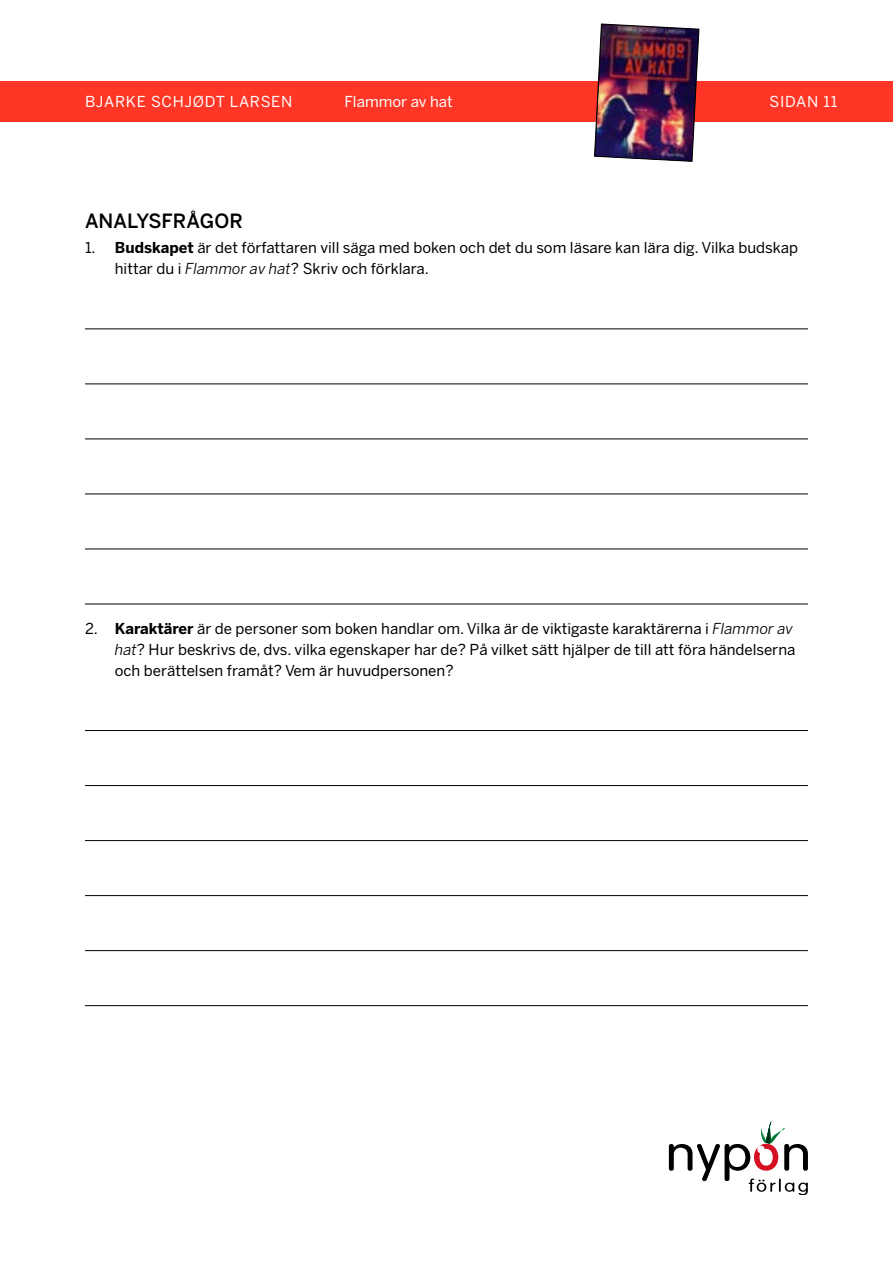
<style>
.page{position:relative;width:893px;height:1263px;background:#fff}
.page>*{position:absolute;margin:0;border:0;box-sizing:border-box;transform-origin:0 0}
.t1{font:500 19.5px "Benton Sans";color:#000}
.t2{font:15px/21px "Benton Sans";color:#000}
.t3{font:15px "Benton Sans";letter-spacing:.045em;color:#fff}
.t4{font:15px "Benton Sans";color:#fff}
.s1{font-weight:700}
.s2{font-style:italic}
</style>
<div class="page">
<div style="left:0;top:81px;width:893px;height:40px;background:#ff3625"></div>
<svg style="left:669px;top:1121px;width:139px;height:74px"></svg>
<img style="left:594px;top:23px;width:105px;height:139px">
<hr style="left:85px;top:328px;width:723px;height:1px;background:#000">
<hr style="left:85px;top:383px;width:723px;height:1px;background:#000">
<hr style="left:85px;top:438px;width:723px;height:1px;background:#000">
<hr style="left:85px;top:494px;width:723px;height:1px;background:#000">
<hr style="left:85px;top:549px;width:723px;height:1px;background:#000">
<hr style="left:85px;top:604px;width:723px;height:1px;background:#000">
<hr style="left:85px;top:730px;width:723px;height:1px;background:#000">
<hr style="left:85px;top:785px;width:723px;height:1px;background:#000">
<hr style="left:85px;top:840px;width:723px;height:1px;background:#000">
<hr style="left:85px;top:895px;width:723px;height:1px;background:#000">
<hr style="left:85px;top:950px;width:723px;height:1px;background:#000">
<hr style="left:85px;top:1005px;width:723px;height:1px;background:#000">
<p class="t3" style="left:85px;top:93px;width:209px">BJARKE SCHJØDT LARSEN</p>
<p class="t4" style="left:344px;top:93px;width:110px">Flammor av hat</p>
<p class="t3" style="left:770px;top:93px;width:69px">SIDAN 11</p>
<h1 class="t1" style="left:85px;top:210px;width:159px">ANALYSFRÅGOR</h1>
<p class="t2" style="left:115px;top:238px;width:685px;text-indent:-30px">1. <span class="s1">Budskapet</span> är det författaren vill säga med boken och det du som läsare kan lära dig. Vilka budskap hittar du i <span class="s2">Flammor av hat</span>? Skriv och förklara.</p>
<p class="t2" style="left:115px;top:618px;width:682px;text-indent:-30px">2. <span class="s1">Karaktärer</span> är de personer som boken handlar om. Vilka är de viktigaste karaktärerna i <span class="s2">Flammor av hat</span>? Hur beskrivs de, dvs. vilka egenskaper har de? På vilket sätt hjälper de till att föra händelserna och berättelsen framåt? Vem är huvudpersonen?</p>
</div>
